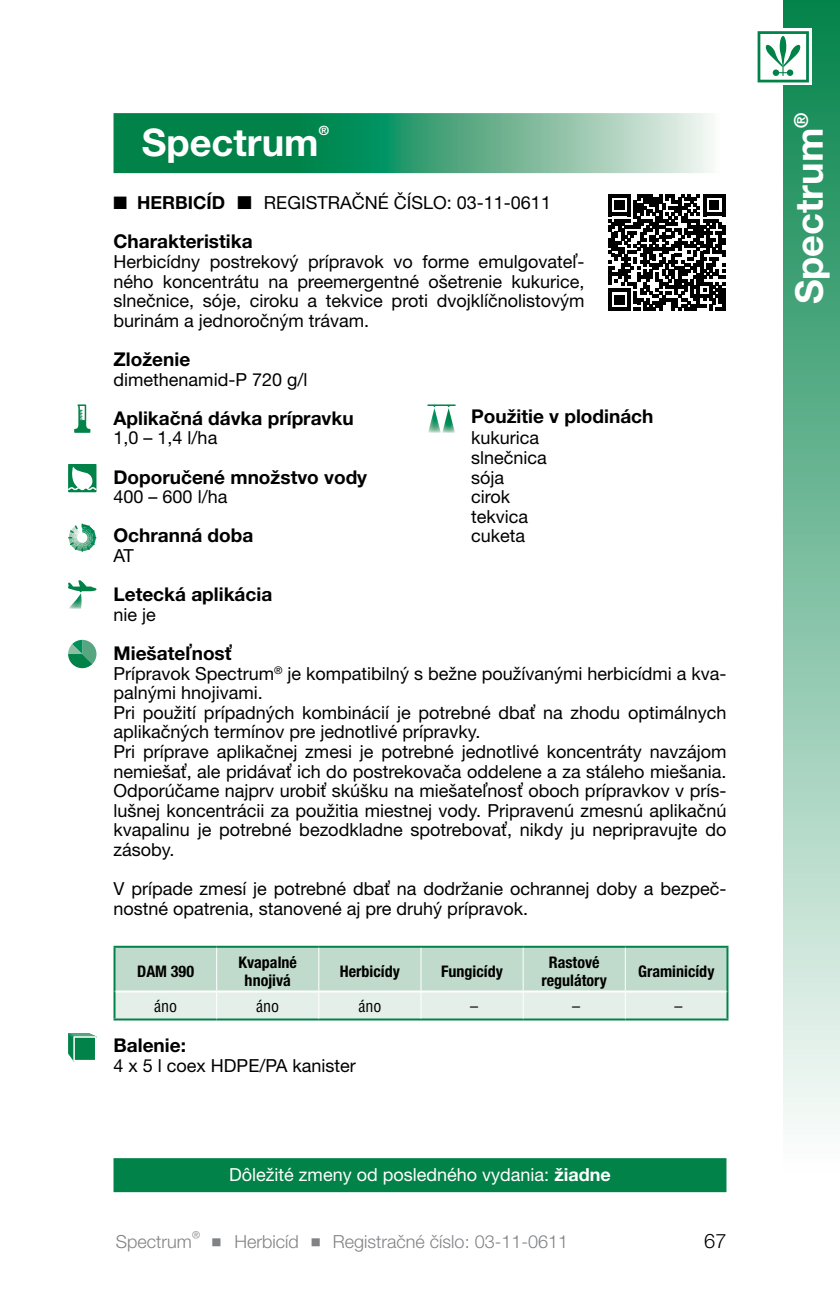
<style>
.page{position:relative;width:840px;height:1304px;background:#fff}
.page>*{position:absolute;margin:0;border:0;box-sizing:border-box;transform-origin:0 0}
.t1{font:700 38px "Helvetica Neue LT Pro";color:#fff}
.t2{font:700 38px "Helvetica Lucia Neue";color:#fff}
.t3{font:300 20px "Helvetica Lucia Neue";color:#000}
.t4{font:700 19px "Helvetica Lucia Neue";color:#000}
.t5{font:18px/19.6px "Helvetica Lucia Neue";color:#000}
.t6{font:300 18px "Helvetica Lucia Neue";color:#808285}
.t7{font:18px "Helvetica Lucia Neue";color:#fff}
.t8{font:700 condensed 16px/18px "Helvetica Lucia Neue";color:#000;text-align:center}
.t9{font:500 condensed 16px "Helvetica Lucia Neue";color:#000}
.t10{font:700 12.8px "Helvetica Lucia Neue";color:#fff}
.s1{font-weight:700}
</style>
<div class="page">
<div style="left:782px;top:0;width:57px;height:1196px;background:linear-gradient(to bottom,#04834a,#fff)"></div>
<svg style="left:757px;top:29px;width:54px;height:56px"></svg>
<svg style="left:757px;top:31px;width:51px;height:51px"></svg>
<svg style="left:113px;top:113px;width:597px;height:60px;background:#4aa57d"></svg>
<div style="left:113px;top:1158px;width:613px;height:34px;background:#008248"></div>
<hr style="left:113px;top:946px;width:103px;height:2px;background:#008248">
<hr style="left:113px;top:948px;width:2px;height:43px;background:#008248">
<hr style="left:216px;top:946px;width:102px;height:2px;background:#008248">
<hr style="left:318px;top:946px;width:103px;height:2px;background:#008248">
<hr style="left:421px;top:946px;width:102px;height:2px;background:#008248">
<hr style="left:523px;top:946px;width:102px;height:2px;background:#008248">
<hr style="left:625px;top:946px;width:103px;height:2px;background:#008248">
<hr style="left:726px;top:948px;width:2px;height:43px;background:#008248">
<hr style="left:113px;top:991px;width:2px;height:27px;background:#008248">
<hr style="left:726px;top:991px;width:2px;height:27px;background:#008248">
<hr style="left:113px;top:1018px;width:103px;height:2px;background:#008248">
<hr style="left:216px;top:1018px;width:102px;height:2px;background:#008248">
<hr style="left:318px;top:1018px;width:103px;height:2px;background:#008248">
<hr style="left:421px;top:1018px;width:102px;height:2px;background:#008248">
<hr style="left:523px;top:1018px;width:102px;height:2px;background:#008248">
<hr style="left:625px;top:1018px;width:103px;height:2px;background:#008248">
<svg style="left:114px;top:947px;width:613px;height:72px;background:#cae0d3"></svg>
<hr style="left:115px;top:990px;width:101px;height:2px;background:#fff">
<hr style="left:216px;top:990px;width:102px;height:2px;background:#fff">
<hr style="left:318px;top:990px;width:103px;height:2px;background:#fff">
<hr style="left:421px;top:990px;width:102px;height:2px;background:#fff">
<hr style="left:523px;top:990px;width:102px;height:2px;background:#fff">
<hr style="left:625px;top:990px;width:101px;height:2px;background:#fff">
<svg style="left:608px;top:194px;width:116px;height:117px"></svg>
<hr style="left:721px;top:289px;width:3px;height:22px;background:#000">
<img style="left:442px;top:408px;width:13px;height:25px">
<img style="left:428px;top:408px;width:12px;height:25px">
<hr style="left:427px;top:404px;width:28px;height:2px;background:#008248">
<svg style="left:68px;top:524px;width:28px;height:28px"></svg>
<img style="left:69px;top:593px;width:13px;height:16px">
<svg style="left:68px;top:580px;width:28px;height:12px"></svg>
<svg style="left:68px;top:640px;width:28px;height:28px"></svg>
<svg style="left:68px;top:1033px;width:28px;height:28px"></svg>
<svg style="left:74px;top:404px;width:16px;height:29px"></svg>
<div style="left:68px;top:464px;width:28px;height:28px;border:2px solid #008248"></div>
<svg style="left:68px;top:466px;width:28px;height:25px"></svg>
<h1 class="t2" style="left:142px;top:119px;width:178px">Spectrum</h1>
<p class="t10" style="left:318px;top:123px;width:12px">®</p>
<p class="t5" style="left:113px;top:193px;width:439px">■ <span class="s1">HERBICÍD</span> Ĭ REGISTRAČNÉ ČÍSLO: 03-11-0611</p>
<p class="t4" style="left:113px;top:230px;width:140px">Charakteristika</p>
<p class="t5" style="left:113px;top:251px;width:472px;text-align:justify">Herbicídny postrekový prípravok vo forme emulgovateľ&shy;ného koncentrátu na preemergentné ošetrenie kukurice, slnečnice, sóje, ciroku a tekvice proti dvojklíčnolistovým burinám a jednoročným trávam.</p>
<p class="t4" style="left:113px;top:347px;width:78px">Zloženie</p>
<p class="t5" style="left:113px;top:369px;width:195px">dimethenamid-P 720 g/l</p>
<p class="t4" style="left:113px;top:406px;width:241px">Aplikačná dávka prípravku</p>
<p class="t5" style="left:113px;top:428px;width:105px">1,0 – 1,4 l/ha</p>
<p class="t4" style="left:113px;top:465px;width:255px">Doporučené množstvo vody</p>
<p class="t5" style="left:113px;top:487px;width:115px">400 – 600 l/ha</p>
<p class="t4" style="left:113px;top:524px;width:141px">Ochranná doba</p>
<p class="t5" style="left:113px;top:545px;width:22px">AT</p>
<p class="t4" style="left:113px;top:583px;width:160px">Letecká aplikácia</p>
<p class="t5" style="left:113px;top:604px;width:44px">nie je</p>
<p class="t4" style="left:113px;top:641px;width:120px">Miešateľnosť</p>
<p class="t5" style="left:113px;top:663px;width:614px">Prípravok Spectrum<sup>®</sup> je kompatibilný s bežne používanými herbicídmi a kva&shy;palnými hnojivami.<br>Pri použití prípadných kombinácií je potrebné dbať na zhodu optimálnych aplikačných termínov pre jednotlivé prípravky.<br>Pri príprave aplikačnej zmesi je potrebné jednotlivé koncentráty navzájom nemiešať, ale pridávať ich do postrekovača oddelene a za stáleho miešania.<br>Odporúčame najprv urobiť skúšku na miešateľnosť oboch prípravkov v prís&shy;lušnej koncentrácii za použitia miestnej vody. Pripravenú zmesnú aplikačnú kvapalinu je potrebné bezodkladne spotrebovať, nikdy ju nepripravujte do zásoby.</p>
<p class="t5" style="left:113px;top:879px;width:614px">V prípade zmesí je potrebné dbať na dodržanie ochrannej doby a bezpeč&shy;nostné opatrenia, stanovené aj pre druhý prípravok.</p>
<p class="t4" style="left:471px;top:404px;width:184px">Použitie v plodinách</p>
<p class="t5" style="left:471px;top:428px;width:77px">kukurica slnečnica sója cirok tekvica cuketa</p>
<p class="t8" style="left:137px;top:962px;width:58px">DAM 390</p>
<p class="t8" style="left:238px;top:953px;width:60px">Kvapalné hnojivá</p>
<p class="t8" style="left:340px;top:962px;width:61px">Herbicídy</p>
<p class="t8" style="left:441px;top:962px;width:63px">Fungicídy</p>
<p class="t8" style="left:541px;top:953px;width:67px">Rastové regulátory</p>
<p class="t8" style="left:638px;top:962px;width:78px">Graminicídy</p>
<p class="t9" style="left:154px;top:996px;width:25px">áno</p>
<p class="t9" style="left:256px;top:996px;width:25px">áno</p>
<p class="t9" style="left:358px;top:996px;width:25px">áno</p>
<p class="t9" style="left:470px;top:996px;width:9px">–</p>
<p class="t9" style="left:572px;top:996px;width:9px">–</p>
<p class="t9" style="left:674px;top:996px;width:9px">–</p>
<p class="t4" style="left:113px;top:1033px;width:74px">Balenie:</p>
<p class="t5" style="left:113px;top:1055px;width:244px">4 x 5 l coex HDPE/PA kanister</p>
<p class="t7" style="left:229px;top:1163px;width:383px">Dôležité zmeny od posledného vydania: <span class="s1">žiadne</span></p>
<p class="t6" style="left:116px;top:1230px;width:453px">Spectrum® Ĭ Herbicíd Ĭ Registračné číslo: 03-11-0611</p>
<p class="t3" style="left:703px;top:1228px;width:24px">67</p>
<h1 class="t1" style="left:784px;top:304px;width:193px;rotate:-90deg">Spectrum®</h1>
</div>
